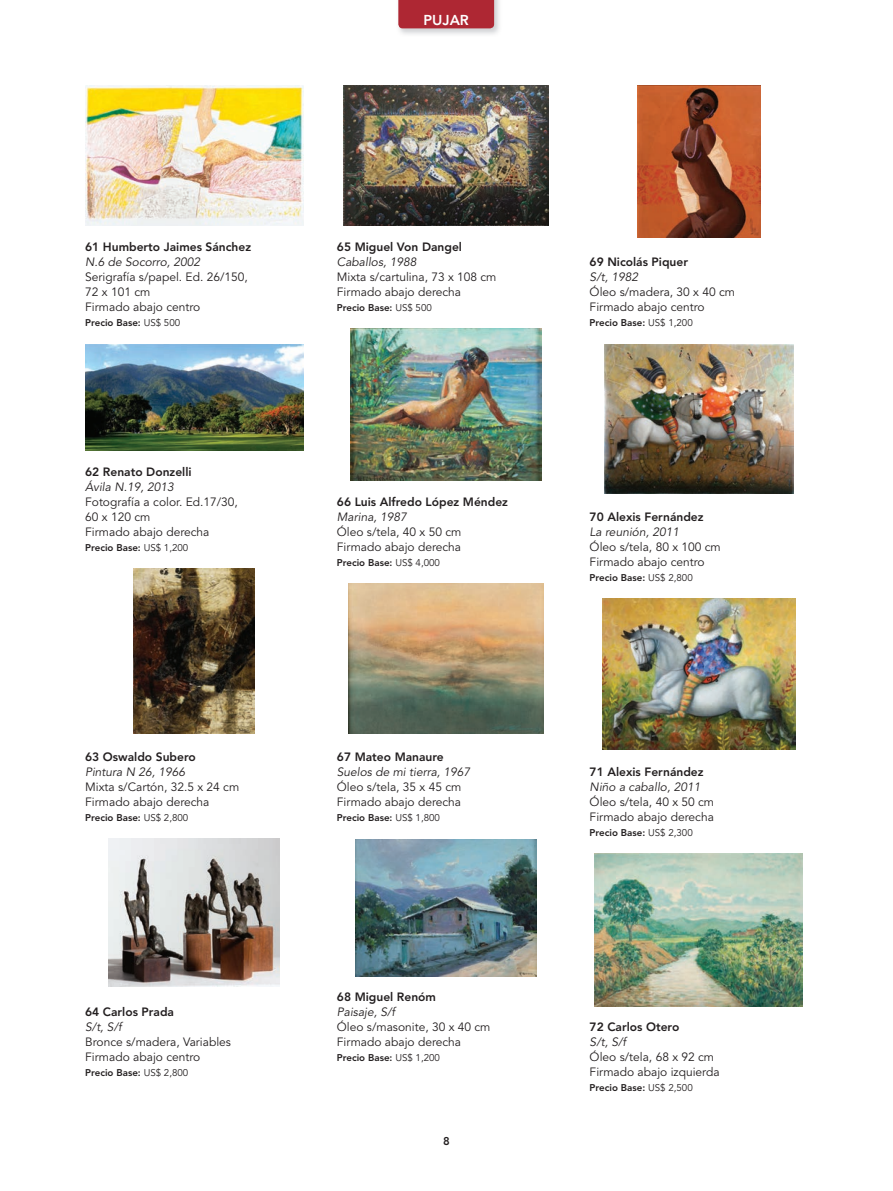
<style>
.page{position:relative;width:893px;height:1191px;background:#fff}
.page>*{position:absolute;margin:0;border:0;box-sizing:border-box;transform-origin:0 0}
.t1{font:800 14.25px "Avenir LT Std";color:#fff}
.t2{font:12px/15px "Avenir LT Std";color:#231f20}
.t3{font:800 12px "Avenir LT Std";color:#231f20}
.t4{font:italic 12px "Avenir LT Std";color:#231f20}
.t5{font:800 11.25px "Avenir LT Std";color:#231f20}
.t6{font:800 9.75px "Avenir LT Std";color:#231f20}
.s1{font-weight:400}
</style>
<div class="page">
<img style="left:399px;top:0;width:101px;height:35px">
<div style="left:398px;top:0;width:96px;height:28px;background:#ae2733"></div>
<img style="left:85px;top:85px;width:218px;height:140px">
<img style="left:343px;top:85px;width:206px;height:140px">
<img style="left:637px;top:85px;width:123px;height:153px">
<img style="left:604px;top:344px;width:189px;height:149px">
<img style="left:602px;top:598px;width:193px;height:151px">
<img style="left:595px;top:853px;width:208px;height:153px">
<img style="left:351px;top:329px;width:190px;height:151px">
<img style="left:356px;top:839px;width:180px;height:137px">
<img style="left:348px;top:583px;width:196px;height:150px">
<img style="left:85px;top:344px;width:218px;height:107px">
<img style="left:134px;top:569px;width:121px;height:164px">
<img style="left:109px;top:838px;width:171px;height:148px">
<p class="t1" style="left:424px;top:11px;width:47px">PUJAR</p>
<p class="t3" style="left:85px;top:240px;width:167px">61 Humberto Jaimes Sánchez</p>
<p class="t4" style="left:85px;top:255px;width:116px">N.6 de Socorro, 2002</p>
<p class="t2" style="left:85px;top:270px;width:164px">Serigrafía s/papel. Ed. 26/150,<br>72 x 101 cm<br>Firmado abajo centro</p>
<p class="t6" style="left:85px;top:317px;width:96px">Precio Base: <span class="s1">US$ 500</span></p>
<p class="t3" style="left:85px;top:465px;width:108px">62 Renato Donzelli</p>
<p class="t4" style="left:85px;top:480px;width:90px">Ávila N.19, 2013</p>
<p class="t2" style="left:85px;top:495px;width:154px">Fotografía a color. Ed.17/30,<br>60 x 120 cm<br>Firmado abajo derecha</p>
<p class="t6" style="left:85px;top:542px;width:105px">Precio Base: <span class="s1">US$ 1,200</span></p>
<p class="t3" style="left:85px;top:750px;width:112px">63 Oswaldo Subero</p>
<p class="t4" style="left:85px;top:765px;width:102px">Pintura N 26, 1966</p>
<p class="t2" style="left:85px;top:780px;width:156px">Mixta s/Cartón, 32.5 x 24 cm<br>Firmado abajo derecha</p>
<p class="t6" style="left:85px;top:812px;width:105px">Precio Base: <span class="s1">US$ 2,800</span></p>
<p class="t3" style="left:85px;top:1005px;width:90px">64 Carlos Prada</p>
<p class="t4" style="left:85px;top:1020px;width:38px">S/t, S/f</p>
<p class="t2" style="left:85px;top:1035px;width:147px">Bronce s/madera, Variables<br>Firmado abajo centro</p>
<p class="t6" style="left:85px;top:1067px;width:105px">Precio Base: <span class="s1">US$ 2,800</span></p>
<p class="t3" style="left:337px;top:240px;width:127px">65 Miguel Von Dangel</p>
<p class="t4" style="left:337px;top:255px;width:81px">Caballos, 1988</p>
<p class="t2" style="left:337px;top:270px;width:161px">Mixta s/cartulina, 73 x 108 cm<br>Firmado abajo derecha</p>
<p class="t6" style="left:337px;top:302px;width:96px">Precio Base: <span class="s1">US$ 500</span></p>
<p class="t3" style="left:337px;top:495px;width:173px">66 Luis Alfredo López Méndez</p>
<p class="t4" style="left:337px;top:510px;width:72px">Marina, 1987</p>
<p class="t2" style="left:337px;top:525px;width:126px">Óleo s/tela, 40 x 50 cm<br>Firmado abajo derecha</p>
<p class="t6" style="left:337px;top:557px;width:105px">Precio Base: <span class="s1">US$ 4,000</span></p>
<p class="t3" style="left:337px;top:750px;width:108px">67 Mateo Manaure</p>
<p class="t4" style="left:337px;top:765px;width:135px">Suelos de mi tierra, 1967</p>
<p class="t2" style="left:337px;top:780px;width:126px">Óleo s/tela, 35 x 45 cm<br>Firmado abajo derecha</p>
<p class="t6" style="left:337px;top:812px;width:105px">Precio Base: <span class="s1">US$ 1,800</span></p>
<p class="t3" style="left:337px;top:990px;width:101px">68 Miguel Renóm</p>
<p class="t4" style="left:337px;top:1005px;width:60px">Paisaje, S/f</p>
<p class="t2" style="left:337px;top:1020px;width:155px">Óleo s/masonite, 30 x 40 cm<br>Firmado abajo derecha</p>
<p class="t6" style="left:337px;top:1052px;width:105px">Precio Base: <span class="s1">US$ 1,200</span></p>
<p class="t5" style="left:443px;top:1134px;width:8px">8</p>
<p class="t3" style="left:590px;top:255px;width:100px">69 Nicolás Piquer</p>
<p class="t4" style="left:590px;top:270px;width:50px">S/t, 1982</p>
<p class="t2" style="left:590px;top:285px;width:147px">Óleo s/madera, 30 x 40 cm<br>Firmado abajo centro</p>
<p class="t6" style="left:590px;top:317px;width:105px">Precio Base: <span class="s1">US$ 1,200</span></p>
<p class="t3" style="left:590px;top:510px;width:115px">70 Alexis Fernández</p>
<p class="t4" style="left:590px;top:525px;width:91px">La reunión, 2011</p>
<p class="t2" style="left:590px;top:540px;width:133px">Óleo s/tela, 80 x 100 cm<br>Firmado abajo centro</p>
<p class="t6" style="left:590px;top:572px;width:105px">Precio Base: <span class="s1">US$ 2,800</span></p>
<p class="t3" style="left:590px;top:765px;width:115px">71 Alexis Fernández</p>
<p class="t4" style="left:590px;top:780px;width:112px">Niño a caballo, 2011</p>
<p class="t2" style="left:590px;top:795px;width:126px">Óleo s/tela, 40 x 50 cm<br>Firmado abajo derecha</p>
<p class="t6" style="left:590px;top:827px;width:105px">Precio Base: <span class="s1">US$ 2,300</span></p>
<p class="t3" style="left:590px;top:1020px;width:91px">72 Carlos Otero</p>
<p class="t4" style="left:590px;top:1035px;width:38px">S/t, S/f</p>
<p class="t2" style="left:590px;top:1050px;width:131px">Óleo s/tela, 68 x 92 cm<br>Firmado abajo izquierda</p>
<p class="t6" style="left:590px;top:1082px;width:105px">Precio Base: <span class="s1">US$ 2,500</span></p>
</div>
